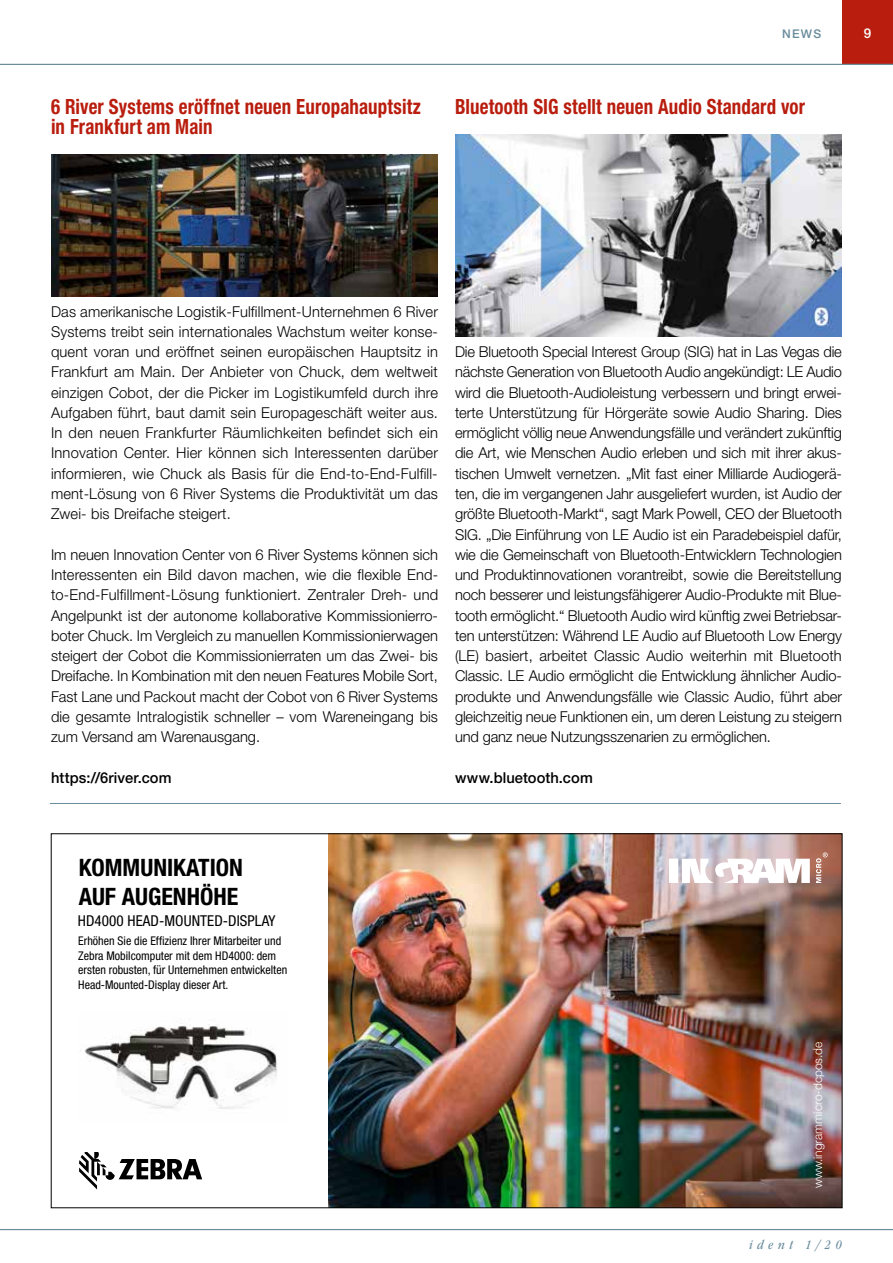
<style>
.page{position:relative;width:893px;height:1263px;background:#fff}
.page>*{position:absolute;margin:0;border:0;box-sizing:border-box;transform-origin:0 0}
.t1{font:700 condensed 24px/28.8px "Helvetica Neue LT Std";color:#000}
.t2{font:700 condensed 21px/20.2px "Helvetica Neue LT Std";letter-spacing:.01em;color:#b91d0e;scale:.9 1}
.t3{font:300 15px/20.2px "Helvetica Neue LT Std";color:#000;text-align:justify}
.t4{font:500 15px "Helvetica Neue LT Std";letter-spacing:.005em;color:#000}
.t5{font:condensed 15px "Helvetica Neue LT Std";letter-spacing:.005em;color:#000}
.t6{font:italic condensed 13.5px "ITC Garamond Std";letter-spacing:.35em;color:#6a8c9c}
.t7{font:500 13.5px "Helvetica Neue LT Std";color:#fff}
.t8{font:condensed 12px/14.4px "Helvetica Neue LT Std";color:#000}
.t9{font:300 12px "Helvetica Neue LT Std";color:#fff}
.t10{font:500 12px "Helvetica Neue LT Std";color:#6a8c9c}
</style>
<div class="page">
<img style="left:51px;top:154px;width:387px;height:142px">
<img style="left:455px;top:134px;width:387px;height:203px">
<div style="left:842px;top:0;width:51px;height:64px;background:#b91d0e"></div>
<hr style="left:0;top:64px;width:893px;height:1px;background:#6a8c9c">
<hr style="left:0;top:1229px;width:893px;height:1px;background:#6a8c9c">
<img style="left:328px;top:835px;width:512px;height:371px">
<svg style="left:79px;top:1152px;width:123px;height:37px"></svg>
<svg style="left:669px;top:852px;width:159px;height:31px"></svg>
<img style="left:80px;top:1023px;width:197px;height:86px">
<hr style="left:50px;top:803px;width:791px;height:1px;background:#6a8c9c">
<h2 class="t2" style="left:51px;top:96px;width:412px">6 River Systems eröffnet neuen Europahauptsitz in Frankfurt am Main</h2>
<p class="t10" style="left:782px;top:27px;width:39px">news</p>
<p class="t7" style="left:864px;top:25px;width:9px">9</p>
<h2 class="t2" style="left:455px;top:96px;width:390px">Bluetooth SIG stellt neuen Audio Standard vor</h2>
<p class="t3" style="left:51px;top:301px;width:389px">Das amerikanische Logistik-Fulfillment-Unternehmen 6 River Systems treibt sein internationales Wachstum weiter konse&shy;quent voran und eröffnet seinen europäischen Hauptsitz in Frankfurt am Main. Der Anbieter von Chuck, dem weltweit einzigen Cobot, der die Picker im Logistikumfeld durch ihre Aufgaben führt, baut damit sein Europageschäft weiter aus.<br>In den neuen Frankfurter Räumlichkeiten befindet sich ein Innovation Center. Hier können sich Interessenten darüber informieren, wie Chuck als Basis für die End-to-End-Fulfill&shy;ment-Lösung von 6 River Systems die Produktivität um das Zwei- bis Dreifache steigert.</p>
<p class="t3" style="left:51px;top:544px;width:389px">Im neuen Innovation Center von 6 River Systems können sich Interessenten ein Bild davon machen, wie die flexible End&shy;to-End-Fulfillment-Lösung funktioniert. Zentraler Dreh- und Angelpunkt ist der autonome kollaborative Kommissionierro&shy;boter Chuck. Im Vergleich zu manuellen Kommissionierwagen steigert der Cobot die Kommissionierraten um das Zwei- bis Dreifache. In Kombination mit den neuen Features Mobile Sort, Fast Lane und Packout macht der Cobot von 6 River Systems die gesamte Intralogistik schneller – vom Wareneingang bis zum Versand am Warenausgang.</p>
<p class="t4" style="left:51px;top:768px;width:122px">https://6river.com</p>
<p class="t3" style="left:455px;top:341px;width:388px">Die Bluetooth Special Interest Group (SIG) hat in Las Vegas die nächste Generation von Bluetooth Audio angekündigt: LE Audio wird die Bluetooth-Audioleistung verbessern und bringt erwei&shy;terte Unterstützung für Hörgeräte sowie Audio Sharing. Dies ermöglicht völlig neue Anwendungsfälle und verändert zukünftig die Art, wie Menschen Audio erleben und sich mit ihrer akus&shy;tischen Umwelt vernetzen. „Mit fast einer Milliarde Audiogerä&shy;ten, die im vergangenen Jahr ausgeliefert wurden, ist Audio der größte Bluetooth-Markt“, sagt Mark Powell, CEO der Bluetooth SIG. „Die Einführung von LE Audio ist ein Paradebeispiel dafür, wie die Gemeinschaft von Bluetooth-Entwicklern Technologien und Produktinnovationen vorantreibt, sowie die Bereitstellung noch besserer und leistungsfähigerer Audio-Produkte mit Blue&shy;tooth ermöglicht.“ Bluetooth Audio wird künftig zwei Betriebsar&shy;ten unterstützen: Während LE Audio auf Bluetooth Low Energy (LE) basiert, arbeitet Classic Audio weiterhin mit Bluetooth Classic. LE Audio ermöglicht die Entwicklung ähnlicher Audio&shy;produkte und Anwendungsfälle wie Classic Audio, führt aber gleichzeitig neue Funktionen ein, um deren Leistung zu steigern und ganz neue Nutzungsszenarien zu ermöglichen.</p>
<p class="t4" style="left:455px;top:768px;width:139px">www.bluetooth.com</p>
<h1 class="t1" style="left:79px;top:853px;width:166px">KOMMUNIKATION<br>AUF AUGENHÖHE</h1>
<p class="t8" style="left:78px;top:934px;width:210px">Erhöhen Sie die Effizienz Ihrer Mitarbeiter und Zebra Mobilcomputer mit dem HD4000: dem ersten robusten, für Unternehmen entwickelten Head-Mounted-Display dieser Art.</p>
<p class="t5" style="left:78px;top:912px;width:199px">HD4000 HEAD-MOUNTED-DISPLAY</p>
<p class="t9" style="left:811px;top:1188px;width:148px;rotate:-90deg">www.ingrammicro-dcpos.de</p>
<p class="t6" style="left:749px;top:1237px;width:94px">ident 1/20</p>
</div>
